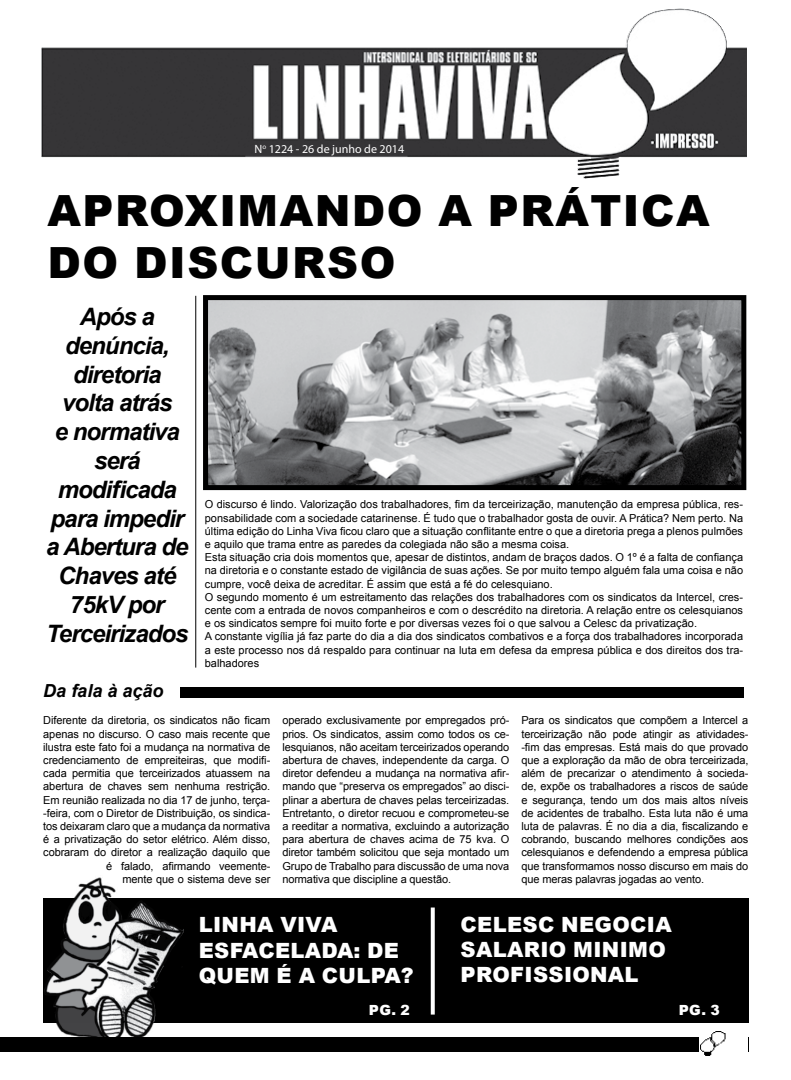
<style>
.page{position:relative;width:791px;height:1080px;background:#fff}
.page>*{position:absolute;margin:0;border:0;box-sizing:border-box;transform-origin:0 0}
.t1{font:900 43px/51.6px "Arial";letter-spacing:.035em;color:#000}
.t2{font:italic 700 24px/28.8px "Arial";letter-spacing:-.04em;color:#000;text-align:center}
.t3{font:900 21px/25.2px "Arial";letter-spacing:.015em;color:#fff}
.t4{font:italic 700 18px "Arial";color:#000}
.t5{font:900 14px "Arial";color:#fff}
.t6{font:12px "Myriad Pro";color:#fff}
.t7{font:11px/13.2px "Arial";color:#000;text-align:justify}
</style>
<div class="page">
<img style="left:41px;top:8px;width:706px;height:171px">
<div style="left:43px;top:898px;width:705px;height:125px;background:#000"></div>
<svg style="left:431px;top:908px;width:4px;height:107px"></svg>
<img style="left:44px;top:877px;width:140px;height:160px">
<img style="left:209px;top:301px;width:531px;height:183px">
<div style="left:203px;top:295px;width:543px;height:195px;border:5px solid #000"></div>
<hr style="left:195px;top:296px;width:1px;height:372px;background:#000">
<div style="left:180px;top:687px;width:563px;height:10px;background:#000"></div>
<div style="left:0;top:1037px;width:748px;height:15px;background:#000"></div>
<img style="left:699px;top:1031px;width:48px;height:24px">
<p class="t6" style="left:254px;top:141px;width:151px">N<sup>o</sup> 1224 - 26 de junho de 2014</p>
<h1 class="t1" style="left:48px;top:184px;width:663px">APROXIMANDO A PRÁTICA<br>DO DISCURSO</h1>
<h2 class="t2" style="left:46px;top:303px;width:144px">Após a denúncia, diretoria volta atrás<br>e normativa será modificada para impedir a Abertura de<br>Chaves até<br>75kV por<br>Terceirizados</h2>
<p class="t7" style="left:205px;top:498px;width:540px;text-align:left">O discurso é lindo. Valorização dos trabalhadores, fim da terceirização, manutenção da empresa pública, res&shy;ponsabilidade com a sociedade catarinense. É tudo que o trabalhador gosta de ouvir. A Prática? Nem perto. Na última edição do Linha Viva ficou claro que a situação conflitante entre o que a diretoria prega a plenos pulmões e aquilo que trama entre as paredes da colegiada não são a mesma coisa.<br>Esta situação cria dois momentos que, apesar de distintos, andam de braços dados. O 1º é a falta de confiança na diretoria e o constante estado de vigilância de suas ações. Se por muito tempo alguém fala uma coisa e não cumpre, você deixa de acreditar. É assim que está a fé do celesquiano.<br>O segundo momento é um estreitamento das relações dos trabalhadores com os sindicatos da Intercel, cres&shy;cente com a entrada de novos companheiros e com o descrédito na diretoria. A relação entre os celesquianos e os sindicatos sempre foi muito forte e por diversas vezes foi o que salvou a Celesc da privatização.<br>A constante vigília já faz parte do dia a dia dos sindicatos combativos e a força dos trabalhadores incorporada a este processo nos dá respaldo para continuar na luta em defesa da empresa pública e dos direitos dos tra&shy;balhadores</p>
<h3 class="t4" style="left:43px;top:679px;width:122px">Da fala à ação</h3>
<p class="t7" style="left:43px;top:714px;width:228px;text-align:right">Diferente da diretoria, os sindicatos não ficam apenas no discurso. O caso mais recente que ilustra este fato foi a mudança na normativa de credenciamento de empreiteiras, que modifi&shy;cada permitia que terceirizados atuassem na abertura de chaves sem nenhuma restrição.<br>Em reunião realizada no dia 17 de junho, terça--feira, com o Diretor de Distribuição, os sindica&shy;tos deixaram claro que a mudança da normativa é a privatização do setor elétrico. Além disso, cobraram do diretor a realização daquilo que é falado, afirmando veemente-<br>mente que o sistema deve ser</p>
<p class="t7" style="left:282px;top:714px;width:228px">operado exclusivamente por empregados pró&shy;prios. Os sindicatos, assim como todos os ce&shy;lesquianos, não aceitam terceirizados operando abertura de chaves, independente da carga. O diretor defendeu a mudança na normativa afir&shy;mando que “preserva os empregados” ao disci&shy;plinar a abertura de chaves pelas terceirizadas.<br>Entretanto, o diretor recuou e comprometeu-se a reeditar a normativa, excluindo a autorização para abertura de chaves acima de 75 kva. O diretor também solicitou que seja montado um Grupo de Trabalho para discussão de uma nova normativa que discipline a questão.</p>
<p class="t7" style="left:521px;top:714px;width:228px">Para os sindicatos que compõem a Intercel a terceirização não pode atingir as atividades--fim das empresas. Está mais do que provado que a exploração da mão de obra terceirizada, além de precarizar o atendimento à socieda&shy;de, expõe os trabalhadores a riscos de saúde e segurança, tendo um dos mais altos níveis de acidentes de trabalho. Esta luta não é uma luta de palavras. É no dia a dia, fiscalizando e cobrando, buscando melhores condições aos celesquianos e defendendo a empresa pública que transformamos nosso discurso em mais do que meras palavras jogadas ao vento.</p>
<h3 class="t3" style="left:199px;top:912px;width:216px">LINHA VIVA<br>ESFACELADA: DE<br>QUEM É A CULPA?</h3>
<h3 class="t3" style="left:461px;top:911px;width:213px">CELESC NEGOCIA<br>SALARIO MINIMO<br>PROFISSIONAL</h3>
<p class="t5" style="left:369px;top:999px;width:43px">PG. 2</p>
<p class="t5" style="left:679px;top:999px;width:43px">PG. 3</p>
</div>
